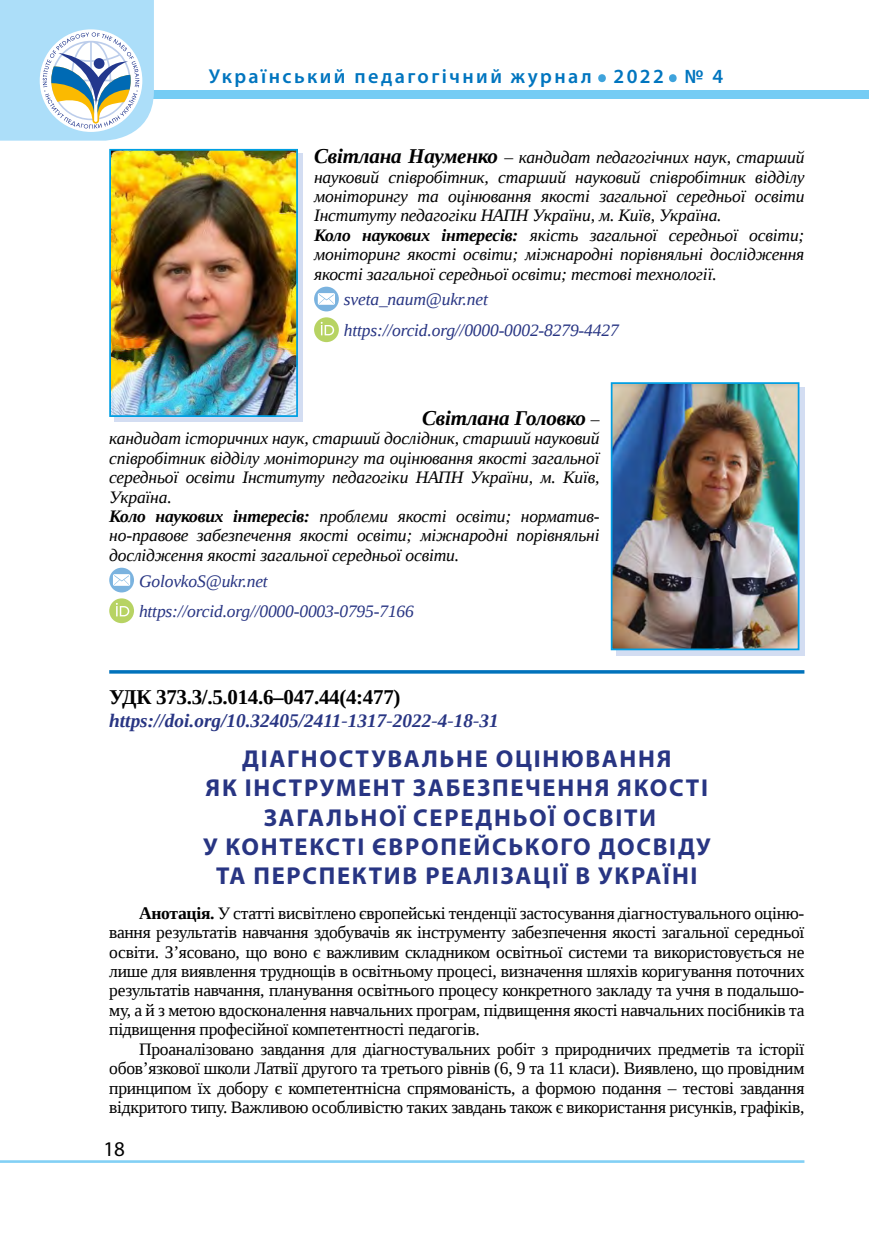
<style>
.page{position:relative;width:869px;height:1241px;background:#fff}
.page>*{position:absolute;margin:0;border:0;box-sizing:border-box;transform-origin:0 0}
.t1{font:600 50.4px "Myriad Pro";color:#3ea3dc}
.t2{font:700 24.5px/29.4px "Myriad Pro";letter-spacing:.07em;color:#283583;text-align:center}
.t3{font:700 21px "Liberation Serif";letter-spacing:-.015em;color:#000}
.t4{font:italic 700 21px "Liberation Serif";letter-spacing:-.01em;color:#000}
.t5{font:21px "Myriad Pro";color:#000}
.t6{font:600 20.12px "Myriad Pro";letter-spacing:.12em;color:#0075bf}
.t7{font:italic 700 19.25px "Liberation Serif";color:#283583}
.t8{font:17.5px/19.4px "Liberation Serif";letter-spacing:-.015em;color:#000;text-align:justify}
.t9{font:italic 17.5px/19.4px "Liberation Serif";letter-spacing:-.01em;color:#000}
.t10{font:italic 17.5px/30.6px "Liberation Serif";letter-spacing:-.01em;color:#283583}
.s1{font-weight:700;font-size:21px}
.s2{font-weight:700}
.s3{font-weight:400;font-size:17.5px}
</style>
<div class="page">
<hr style="left:0;top:1159px;width:804px;height:3px;background:#83d0f5">
<div style="left:0;top:90px;width:868px;height:8px;background:#75ccf4"></div>
<svg style="left:0;top:0;width:154px;height:141px"></svg>
<div style="left:114px;top:154px;width:189px;height:268px;background:#d3ddf2"></div>
<img style="left:112px;top:152px;width:183px;height:262px">
<div style="left:109px;top:149px;width:189px;height:268px;border:2px solid #009fe3"></div>
<svg style="left:314px;top:286px;width:25px;height:25px"></svg>
<svg style="left:314px;top:317px;width:25px;height:25px"></svg>
<svg style="left:320px;top:322px;width:14px;height:13px"></svg>
<svg style="left:615px;top:387px;width:189px;height:268px;fill:#d3ddf2"></svg>
<img style="left:613px;top:385px;width:183px;height:262px">
<div style="left:610px;top:382px;width:189px;height:268px;border:2px solid #009fe3"></div>
<svg style="left:109px;top:567px;width:25px;height:25px"></svg>
<svg style="left:109px;top:598px;width:25px;height:25px"></svg>
<svg style="left:116px;top:602px;width:13px;height:14px"></svg>
<hr style="left:109px;top:670px;width:695px;height:3px;background:#0072bb">
<p class="t6" style="left:208px;top:64px;width:384px">Український педагогічний журнал</p>
<h1 class="t1" style="left:595px;top:33px;width:13px">.</h1>
<p class="t6" style="left:613px;top:64px;width:52px">2022</p>
<h1 class="t1" style="left:666px;top:33px;width:13px">.</h1>
<p class="t6" style="left:684px;top:64px;width:40px">№ 4</p>
<p class="t9" style="left:314px;top:147px;width:491px"><span class="s1">Світлана Науменко</span> – кандидат педагогічних наук, старший науковий співробітник, старший науковий співробітник відділу моніторингу та оцінювання якості загальної середньої освіти Інституту педагогіки НАПН України, м. Київ, Україна.<br><span class="s2">Коло наукових інтересів:</span> якість загальної середньої освіти; моніторинг якості освіти; міжнародні порівняльні дослідження якості загальної середньої освіти; тестові технології.</p>
<p class="t10" style="left:344px;top:284px;width:276px">sveta_naum@ukr.net https://orcid.org//0000-0002-8279-4427</p>
<p class="t4" style="left:422px;top:404px;width:179px">Світлана Головко <span class="s3">–</span></p>
<p class="t9" style="left:109px;top:428px;width:491px">кандидат історичних наук, старший дослідник, старший науковий співробітник відділу моніторингу та оцінювання якості загальної середньої освіти Інституту педагогіки НАПН України, м. Київ, Україна.<br><span class="s2">Коло наукових інтересів:</span> проблеми якості освіти; норматив&shy;но-правове забезпечення якості освіти; міжнародні порівняльні дослідження якості загальної середньої освіти.</p>
<p class="t10" style="left:139px;top:565px;width:276px">GolovkoS@ukr.net https://orcid.org//0000-0003-0795-7166</p>
<p class="t3" style="left:109px;top:683px;width:293px">УДК 373.3/.5.014.6–047.44(4:477)</p>
<p class="t7" style="left:109px;top:708px;width:391px">https://doi.org/10.32405/2411-1317-2022-4-18-31</p>
<h2 class="t2" style="left:203px;top:742px;width:509px">ДІАГНОСТУВАЛЬНЕ ОЦІНЮВАННЯ<br>ЯК ІНСТРУМЕНТ ЗАБЕЗПЕЧЕННЯ ЯКОСТІ<br>ЗАГАЛЬНОЇ СЕРЕДНЬОЇ ОСВІТИ<br>У КОНТЕКСТІ ЄВРОПЕЙСЬКОГО ДОСВІДУ<br>ТА ПЕРСПЕКТИВ РЕАЛІЗАЦІЇ В УКРАЇНІ</h2>
<p class="t8" style="left:109px;top:902px;width:696px;text-indent:30px"><span class="s2">Анотація.</span> У статті висвітлено європейські тенденції застосування діагностувального оціню&shy;вання результатів навчання здобувачів як інструменту забезпечення якості загальної середньої освіти. З’ясовано, що воно є важливим складником освітньої системи та використовується не лише для виявлення труднощів в освітньому процесі, визначення шляхів коригування поточних результатів навчання, планування освітнього процесу конкретного закладу та учня в подальшо&shy;му, а й з метою вдосконалення навчальних програм, підвищення якості навчальних посібників та підвищення професійної компетентності педагогів.</p>
<p class="t8" style="left:109px;top:1038px;width:696px;text-indent:30px">Проаналізовано завдання для діагностувальних робіт з природничих предметів та історії обов’язкової школи Латвії другого та третього рівнів (6, 9 та 11 класи). Виявлено, що провідним принципом їх добору є компетентнісна спрямованість, а формою подання – тестові завдання відкритого типу. Важливою особливістю таких завдань також є використання рисунків, графіків,</p>
<p class="t5" style="left:103px;top:1135px;width:23px">18</p>
</div>
